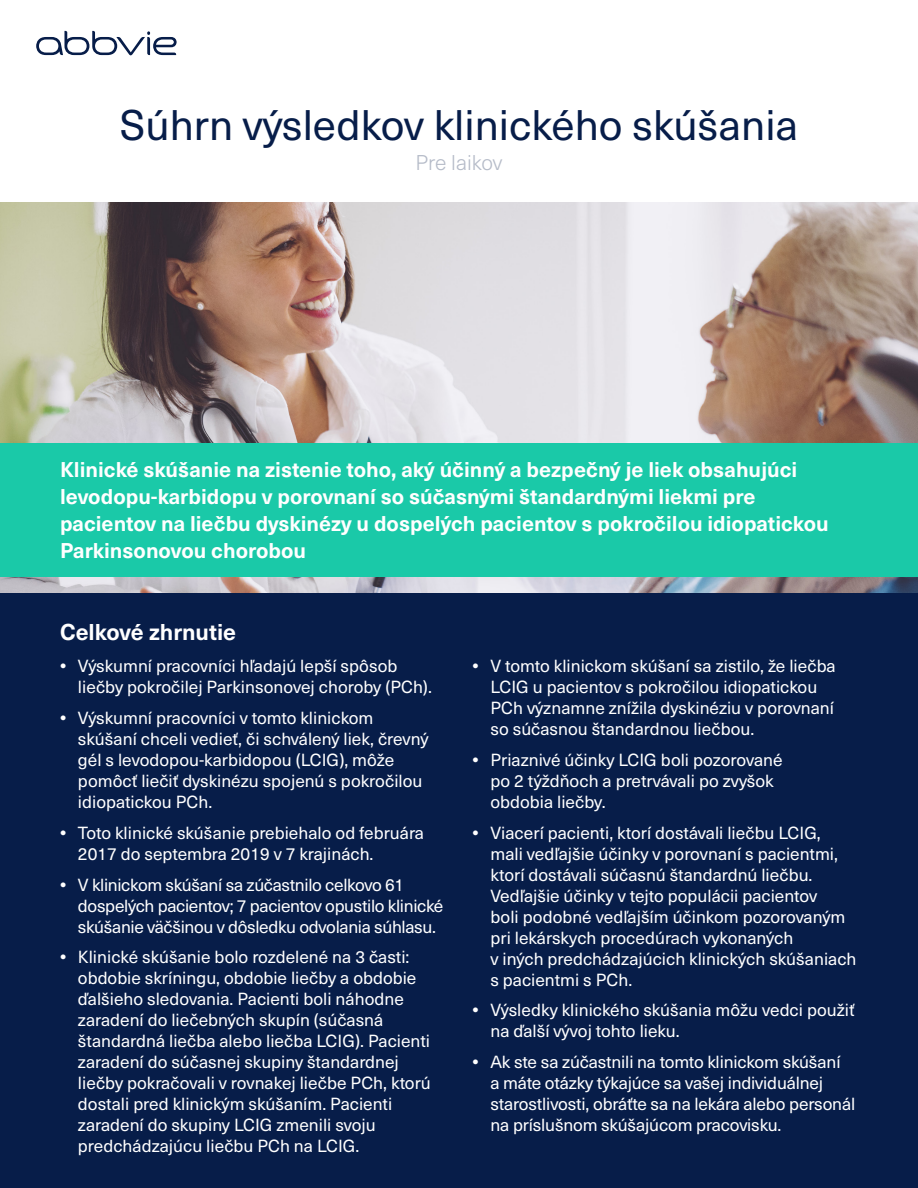
<style>
.page{position:relative;width:918px;height:1188px;background:#fff}
.page>*{position:absolute;margin:0;border:0;box-sizing:border-box;transform-origin:0 0}
.t1{font:42px "Neue Haas Unica Pro";color:#071d49}
.t2{font:700 22.5px "Neue Haas Unica Pro";color:#fff}
.t3{font:700 21px/27px "Neue Haas Unica Pro";color:#fff}
.t4{font:300 21px "Neue Haas Unica Pro";color:#b5bbc8}
.t5{font:17.25px/21px "Neue Haas Unica Pro";color:#fff}
.t6{font:17.25px/21px "Neue Haas Unica Pro";letter-spacing:-.02em;color:#fff}
.s1{font-weight:700}
</style>
<div class="page">
<div style="left:0;top:580px;width:918px;height:608px;background:#071d49"></div>
<img style="left:0;top:202px;width:918px;height:390px">
<div style="left:0;top:443px;width:918px;height:133px;background:#1ac9a8"></div>
<svg style="left:36px;top:31px;width:141px;height:24px"></svg>
<h1 class="t1" style="left:120px;top:100px;width:680px">Súhrn výsledkov klinického skúšania</h1>
<p class="t4" style="left:416px;top:150px;width:88px">Pre laikov</p>
<p class="t3" style="left:60px;top:457px;width:770px">Klinické skúšanie na zistenie toho, aký účinný a bezpečný je liek obsahujúci levodopu-karbidopu v porovnaní so súčasnými štandardnými liekmi pre pacientov na liečbu dyskinézy u dospelých pacientov s pokročilou idiopatickou Parkinsonovou chorobou</p>
<h2 class="t2" style="left:60px;top:618px;width:178px">Celkové zhrnutie</h2>
<p class="t5" style="left:78px;top:656px;width:355px;text-indent:-18px"><span class="s1">•</span> Výskumní pracovníci hľadajú lepší spôsob liečby pokročilej Parkinsonovej choroby (PCh).</p>
<p class="t5" style="left:78px;top:708px;width:352px;text-indent:-18px"><span class="s1">•</span> Výskumní pracovníci v tomto klinickom skúšaní chceli vedieť, či schválený liek, črevný gél s levodopou-karbidopou (LCIG), môže pomôcť liečiť dyskinézu spojenú s pokročilou idiopatickou PCh.</p>
<p class="t5" style="left:78px;top:823px;width:348px;text-indent:-18px"><span class="s1">•</span> Toto klinické skúšanie prebiehalo od februára<br>2017 do septembra 2019 v 7 krajinách.</p>
<p class="t6" style="left:78px;top:874px;width:367px;text-indent:-18px"><span class="s1">•</span> V klinickom skúšaní sa zúčastnilo celkovo 61 dospelých pacientov; 7 pacientov opustilo klinické skúšanie väčšinou v dôsledku odvolania súhlasu.</p>
<p class="t5" style="left:78px;top:947px;width:354px;text-indent:-18px"><span class="s1">•</span> Klinické skúšanie bolo rozdelené na 3 časti: obdobie skríningu, obdobie liečby a obdobie ďalšieho sledovania. Pacienti boli náhodne zaradení do liečebných skupín (súčasná štandardná liečba alebo liečba LCIG). Pacienti zaradení do súčasnej skupiny štandardnej liečby pokračovali v rovnakej liečbe PCh, ktorú dostali pred klinickým skúšaním. Pacienti zaradení do skupiny LCIG zmenili svoju predchádzajúcu liečbu PCh na LCIG.</p>
<p class="t5" style="left:490px;top:656px;width:347px;text-indent:-18px"><span class="s1">•</span> V tomto klinickom skúšaní sa zistilo, že liečba LCIG u pacientov s pokročilou idiopatickou PCh významne znížila dyskinéziu v porovnaní so súčasnou štandardnou liečbou.</p>
<p class="t5" style="left:490px;top:750px;width:294px;text-indent:-18px"><span class="s1">•</span> Priaznivé účinky LCIG boli pozorované po 2 týždňoch a pretrvávali po zvyšok obdobia liečby.</p>
<p class="t5" style="left:490px;top:822px;width:368px;text-indent:-18px"><span class="s1">•</span> Viacerí pacienti, ktorí dostávali liečbu LCIG, mali vedľajšie účinky v porovnaní s pacientmi, ktorí dostávali súčasnú štandardnú liečbu.<br>Vedľajšie účinky v tejto populácii pacientov<br>boli podobné vedľajším účinkom pozorovaným pri lekárskych procedúrach vykonaných<br>v iných predchádzajúcich klinických skúšaniach s pacientmi s PCh.</p>
<p class="t5" style="left:490px;top:1000px;width:366px;text-indent:-18px"><span class="s1">•</span> Výsledky klinického skúšania môžu vedci použiť na ďalší vývoj tohto lieku.</p>
<p class="t5" style="left:490px;top:1052px;width:366px;text-indent:-18px"><span class="s1">•</span> Ak ste sa zúčastnili na tomto klinickom skúšaní<br>a máte otázky týkajúce sa vašej individuálnej starostlivosti, obráťte sa na lekára alebo personál na príslušnom skúšajúcom pracovisku.</p>
</div>
